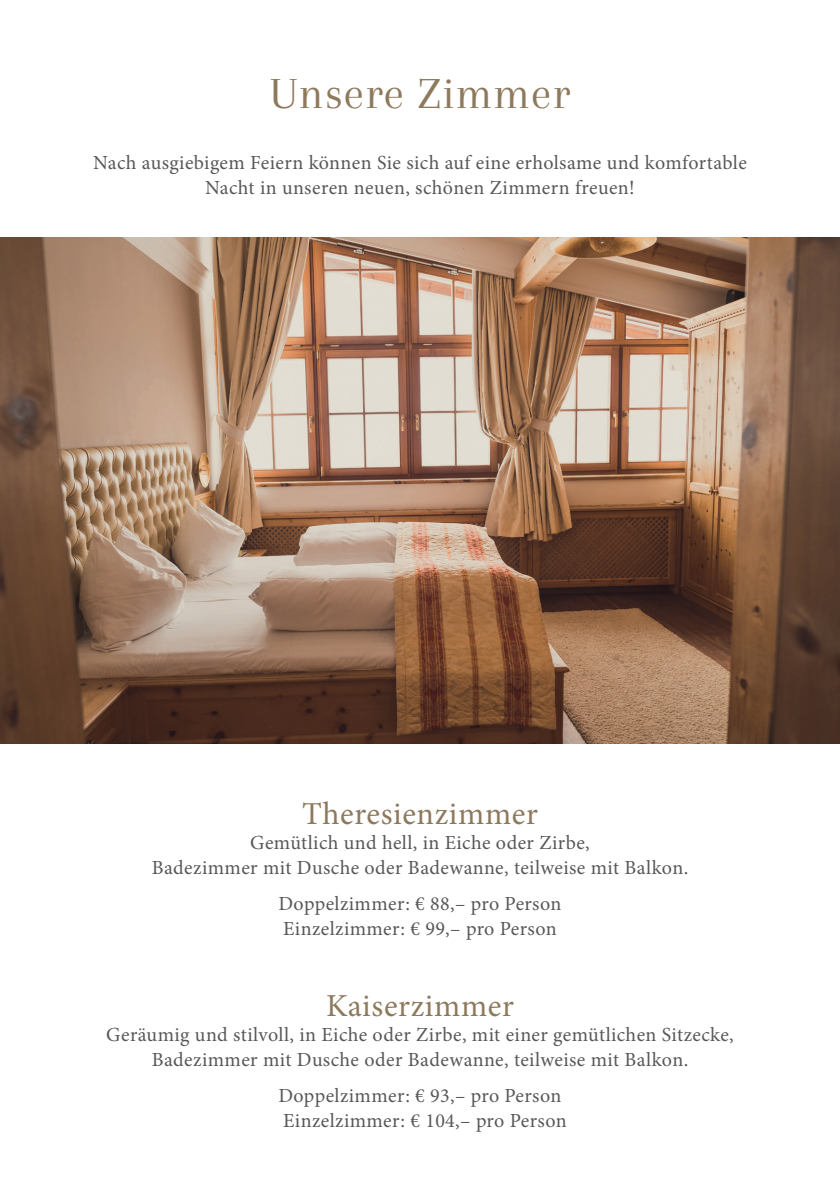
<style>
.page{position:relative;width:840px;height:1191px;background:#fff}
.page>*{position:absolute;margin:0;border:0;box-sizing:border-box;transform-origin:0 0}
.t1{font:46px "Arapey";letter-spacing:.02em;color:#8d795c}
.t2{font:32px "Minion Pro";letter-spacing:.02em;color:#8d795c}
.t3{font:20px/25px "Minion Pro";letter-spacing:.02em;color:#57585a}
</style>
<div class="page">
<img style="left:0;top:238px;width:839px;height:505px">
<h1 class="t1" style="left:269px;top:68px;width:302px">Unsere Zimmer</h1>
<p class="t3" style="left:93px;top:150px;width:654px;text-align:center">Nach ausgiebigem Feiern können Sie sich auf eine erholsame und komfortable<br>Nacht in unseren neuen, schönen Zimmern freuen!</p>
<h2 class="t2" style="left:302px;top:792px;width:237px">Theresienzimmer</h2>
<p class="t3" style="left:152px;top:830px;width:537px;text-align:center">Gemütlich und hell, in Eiche oder Zirbe,<br>Badezimmer mit Dusche oder Badewanne, teilweise mit Balkon.</p>
<p class="t3" style="left:278px;top:891px;width:284px">Doppelzimmer: € 88,– pro Person<br>Einzelzimmer: € 99,– pro Person</p>
<h2 class="t2" style="left:326px;top:984px;width:189px">Kaiserzimmer</h2>
<p class="t3" style="left:106px;top:1022px;width:628px;text-align:center">Geräumig und stilvoll, in Eiche oder Zirbe, mit einer gemütlichen Sitzecke,<br>Badezimmer mit Dusche oder Badewanne, teilweise mit Balkon.</p>
<p class="t3" style="left:278px;top:1083px;width:289px">Doppelzimmer: € 93,– pro Person<br>Einzelzimmer: € 104,– pro Person</p>
<p class="t3" style="left:425px;top:1083px;width:133px">69<br>79,– pro Person</p>
</div>
